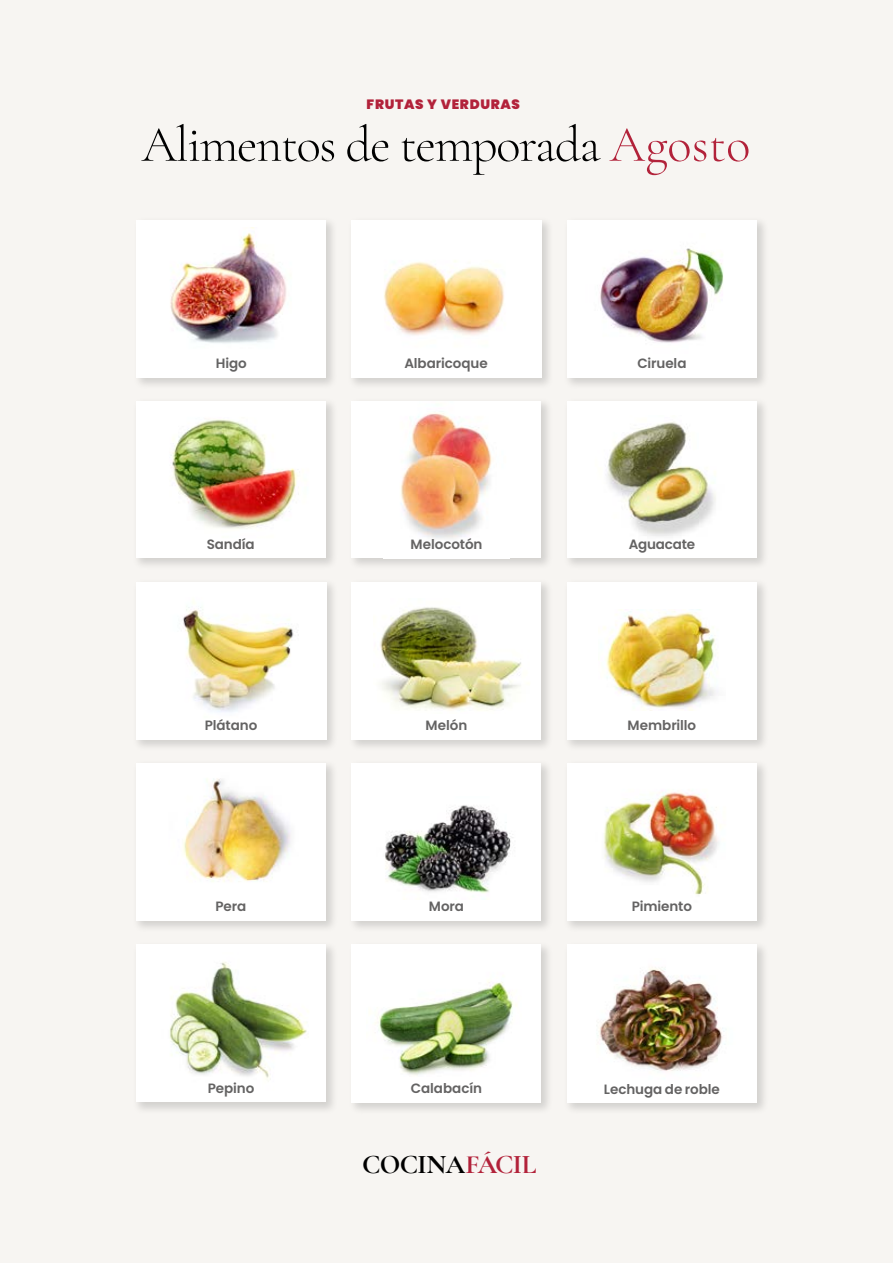
<style>
.page{position:relative;width:893px;height:1263px;background:#f7f5f2}
.page>*{position:absolute;margin:0;border:0;box-sizing:border-box;transform-origin:0 0}
.t1{font:300 51px "Cormorant Garamond";letter-spacing:-.03em;color:#000}
.t2{font:700 27px "Cormorant Garamond";letter-spacing:-.025em;color:#000}
.t3{font:600 13.5px "Poppins";letter-spacing:-.005em;color:#646363}
.t4{font:900 13.5px "Poppins";letter-spacing:.05em;color:#b2223a}
.s1{color:#b2223a}
</style>
<div class="page">
<div style="left:133px;top:216px;width:205px;height:174px;background:#000;opacity:.15"></div>
<div style="left:136px;top:220px;width:190px;height:157px;background:#fff"></div>
<img style="left:170px;top:227px;width:117px;height:117px">
<div style="left:347px;top:216px;width:207px;height:174px;background:#000;opacity:.15"></div>
<div style="left:351px;top:220px;width:190px;height:157px;background:#fff"></div>
<img style="left:384px;top:260px;width:120px;height:75px">
<div style="left:563px;top:216px;width:206px;height:174px;background:#000;opacity:.15"></div>
<div style="left:567px;top:220px;width:190px;height:157px;background:#fff"></div>
<img style="left:600px;top:248px;width:124px;height:95px">
<div style="left:132px;top:397px;width:206px;height:173px;background:#000;opacity:.15"></div>
<div style="left:136px;top:401px;width:190px;height:157px;background:#fff"></div>
<img style="left:171px;top:419px;width:127px;height:110px">
<div style="left:348px;top:397px;width:206px;height:174px;background:#000;opacity:.15"></div>
<div style="left:351px;top:401px;width:190px;height:157px;background:#fff"></div>
<img style="left:400px;top:412px;width:93px;height:127px">
<div style="left:563px;top:397px;width:206px;height:174px;background:#000;opacity:.15"></div>
<div style="left:567px;top:401px;width:190px;height:157px;background:#fff"></div>
<img style="left:607px;top:422px;width:109px;height:115px">
<div style="left:132px;top:578px;width:206px;height:174px;background:#000;opacity:.15"></div>
<img style="left:136px;top:582px;width:190px;height:157px">
<div style="left:348px;top:578px;width:206px;height:174px;background:#000;opacity:.15"></div>
<div style="left:351px;top:582px;width:190px;height:157px;background:#fff"></div>
<img style="left:380px;top:607px;width:149px;height:104px">
<div style="left:563px;top:578px;width:206px;height:174px;background:#000;opacity:.15"></div>
<div style="left:567px;top:582px;width:190px;height:157px;background:#fff"></div>
<img style="left:604px;top:611px;width:112px;height:100px">
<div style="left:132px;top:759px;width:206px;height:174px;background:#000;opacity:.15"></div>
<div style="left:136px;top:763px;width:190px;height:157px;background:#fff"></div>
<img style="left:183px;top:778px;width:108px;height:104px">
<div style="left:348px;top:759px;width:206px;height:174px;background:#000;opacity:.15"></div>
<div style="left:351px;top:763px;width:190px;height:157px;background:#fff"></div>
<img style="left:385px;top:805px;width:128px;height:88px">
<div style="left:563px;top:759px;width:206px;height:174px;background:#000;opacity:.15"></div>
<div style="left:567px;top:763px;width:190px;height:157px;background:#fff"></div>
<img style="left:604px;top:792px;width:117px;height:103px">
<div style="left:132px;top:940px;width:206px;height:175px;background:#000;opacity:.15"></div>
<div style="left:136px;top:944px;width:190px;height:158px;background:#fff"></div>
<img style="left:170px;top:962px;width:137px;height:117px">
<div style="left:348px;top:940px;width:206px;height:175px;background:#000;opacity:.15"></div>
<div style="left:351px;top:944px;width:190px;height:159px;background:#fff"></div>
<img style="left:375px;top:980px;width:142px;height:96px">
<div style="left:563px;top:940px;width:206px;height:175px;background:#000;opacity:.15"></div>
<div style="left:567px;top:944px;width:190px;height:159px;background:#fff"></div>
<img style="left:597px;top:967px;width:128px;height:104px">
<p class="t4" style="left:367px;top:96px;width:155px">FRUTAS Y VERDURAS</p>
<h1 class="t1" style="left:142px;top:114px;width:610px">Alimentos de temporada <span class="s1">Agosto</span></h1>
<p class="t3" style="left:216px;top:355px;width:33px">Higo</p>
<p class="t3" style="left:404px;top:355px;width:85px">Albaricoque</p>
<p class="t3" style="left:637px;top:355px;width:51px">Ciruela</p>
<p class="t3" style="left:207px;top:536px;width:50px">Sandía</p>
<p class="t3" style="left:411px;top:536px;width:73px">Melocotón</p>
<p class="t3" style="left:629px;top:536px;width:68px">Aguacate</p>
<p class="t3" style="left:205px;top:717px;width:54px">Plátano</p>
<p class="t3" style="left:426px;top:717px;width:43px">Melón</p>
<p class="t3" style="left:628px;top:717px;width:70px">Membrillo</p>
<p class="t3" style="left:216px;top:898px;width:32px">Pera</p>
<p class="t3" style="left:429px;top:898px;width:37px">Mora</p>
<p class="t3" style="left:632px;top:898px;width:62px">Pimiento</p>
<p class="t3" style="left:208px;top:1080px;width:48px">Pepino</p>
<p class="t3" style="left:411px;top:1081px;width:73px">Calabacín</p>
<p class="t3" style="left:604px;top:1081px;width:117px">Lechuga de roble</p>
<h2 class="t2" style="left:362px;top:1148px;width:176px">COCINA<span class="s1">FÁCIL</span></h2>
</div>
